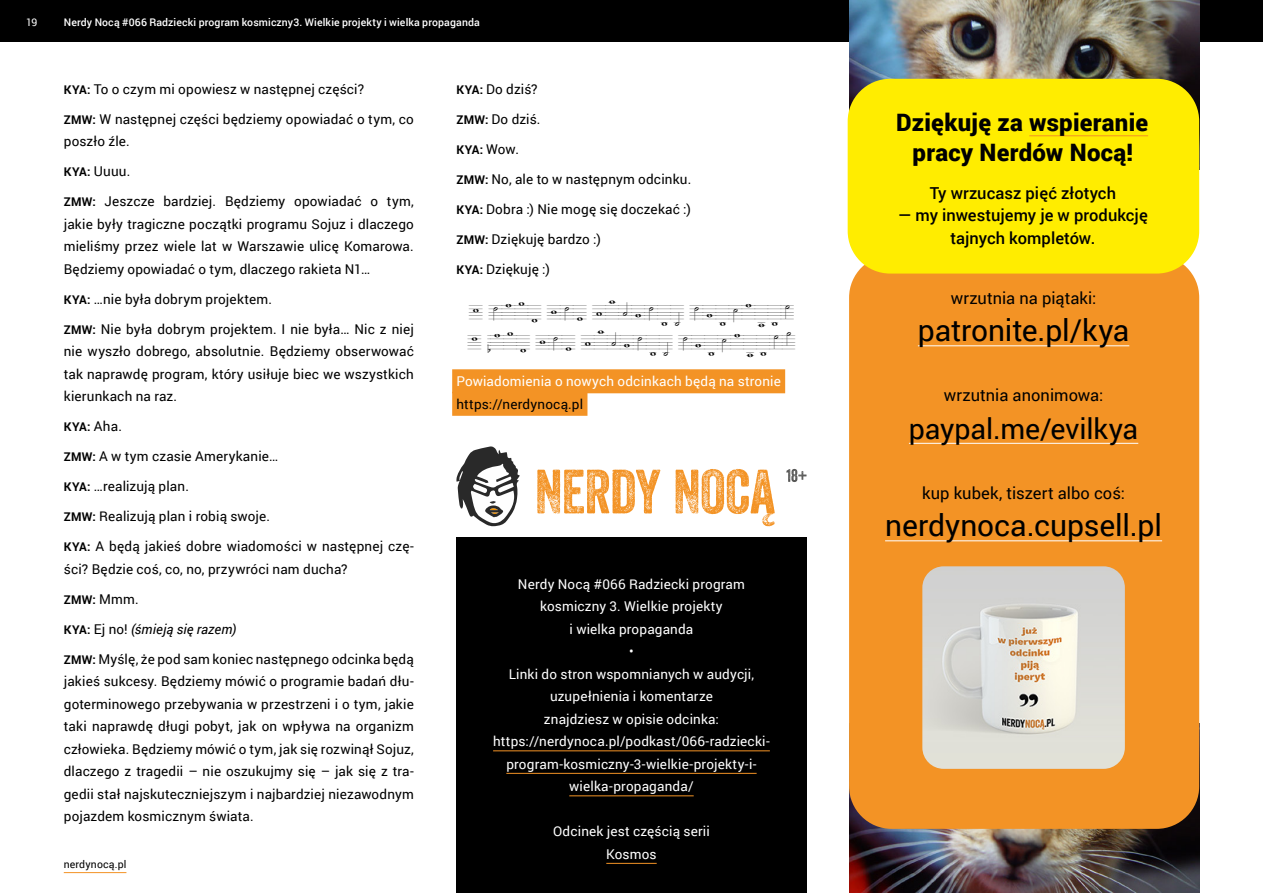
<style>
.page{position:relative;width:1263px;height:893px;background:#fff}
.page>*{position:absolute;margin:0;border:0;box-sizing:border-box;transform-origin:0 0}
.dzingiel{font:37.5px/30px "Lassus";letter-spacing:-.01em;color:#000}
.t1{font:30px "Roboto";letter-spacing:-.005em;color:#000}
.t2{font:28.5px "Roboto";letter-spacing:-.005em;color:#000}
.t3{font:900 24px/30px "Roboto";letter-spacing:.01em;color:#000;text-align:center}
.t4{font:500 16.5px/22.5px "Roboto";letter-spacing:.005em;color:#000;text-align:center}
.t5{font:16.5px "Roboto";letter-spacing:.005em;color:#000}
.czolowka{font:13.5px/22.5px "Roboto";letter-spacing:.01em;color:#000;text-align:justify}
.czolowka-2{font:13.5px/22.5px "Roboto";letter-spacing:.01em;color:#fff;text-align:center}
.t6{font:italic 13.5px "Roboto";letter-spacing:.01em;color:#000}
.t7{font:700 12px "Roboto";letter-spacing:.02em;color:#000}
.t8{font:500 10.5px "Roboto";letter-spacing:.01em;color:#fff}
.t9{font:10.5px "Roboto";letter-spacing:.015em;color:#000}
.t10{font:10.5px "Roboto";color:#fff}
.s1{font-weight:700;font-size:12px}
.s2{font-weight:400;font-size:13.5px}
.s3{font-weight:700;font-style:normal;font-size:12px}
.s4{font-style:normal}
</style>
<div class="page">
<hr style="left:64px;top:872px;width:62px;height:1px;background:#f39325">
<div style="left:0;top:0;width:1263px;height:42px;background:#000"></div>
<div style="left:452px;top:369px;width:333px;height:24px;background:#f39325"></div>
<div style="left:452px;top:392px;width:135px;height:24px;background:#f39325"></div>
<img style="left:849px;top:0;width:350px;height:115px">
<img style="left:849px;top:793px;width:350px;height:100px">
<div style="left:849px;top:255px;width:350px;height:574px;background:#f39325;border-radius:43px"></div>
<hr style="left:918px;top:345px;width:211px;height:1px;background:#fff">
<hr style="left:909px;top:443px;width:229px;height:1px;background:#fff">
<hr style="left:885px;top:540px;width:277px;height:1px;background:#fff">
<img style="left:922px;top:566px;width:203px;height:203px">
<div style="left:848px;top:79px;width:351px;height:195px;background:#ffed00;border-radius:43px"></div>
<hr style="left:1029px;top:135px;width:119px;height:1px;background:#f39325">
<div style="left:456px;top:537px;width:350px;height:356px;background:#000"></div>
<hr style="left:493px;top:750px;width:277px;height:1px;background:#f39325">
<hr style="left:506px;top:773px;width:251px;height:1px;background:#f39325">
<hr style="left:569px;top:795px;width:125px;height:1px;background:#f39325">
<hr style="left:606px;top:863px;width:51px;height:1px;background:#f39325">
<svg style="left:537px;top:469px;width:238px;height:57px"></svg>
<svg style="left:786px;top:469px;width:20px;height:13px"></svg>
<svg style="left:456px;top:446px;width:64px;height:80px"></svg>
<p class="t10" style="left:26px;top:15px;width:13px">19</p>
<p class="t8" style="left:64px;top:15px;width:418px">Nerdy Nocą #066 Radziecki program kosmiczny3. Wielkie projekty i wielka propaganda</p>
<p class="czolowka" style="left:64px;top:77px;width:302px"><span class="s1">KYA:</span> To o czym mi opowiesz w następnej części?</p>
<p class="czolowka" style="left:64px;top:107px;width:352px"><span class="s1">ZMW:</span> W następnej części będziemy opowiadać o tym, co poszło źle.</p>
<p class="czolowka" style="left:64px;top:160px;width:68px"><span class="s1">KYA:</span> Uuuu.</p>
<p class="czolowka" style="left:64px;top:190px;width:352px"><span class="s1">ZMW:</span> Jeszcze bardziej. Będziemy opowiadać o tym, jakie były tragiczne początki programu Sojuz i dlaczego mieliśmy przez wiele lat w Warszawie ulicę Komarowa.<br>Będziemy opowiadać o tym, dlaczego rakieta N1…</p>
<p class="czolowka" style="left:64px;top:287px;width:210px"><span class="s1">KYA:</span> …nie była dobrym projektem.</p>
<p class="czolowka" style="left:64px;top:317px;width:352px"><span class="s1">ZMW:</span> Nie była dobrym projektem. I nie była… Nic z niej nie wyszło dobrego, absolutnie. Będziemy obserwować tak naprawdę program, który usiłuje biec we wszystkich kierunkach na raz.</p>
<p class="t7" style="left:64px;top:419px;width:60px">KYA: <span class="s2">Aha.</span></p>
<p class="czolowka" style="left:64px;top:445px;width:216px"><span class="s1">ZMW:</span> A w tym czasie Amerykanie…</p>
<p class="czolowka" style="left:64px;top:475px;width:127px"><span class="s1">KYA:</span> …realizują plan.</p>
<p class="czolowka" style="left:64px;top:505px;width:208px"><span class="s1">ZMW:</span> Realizują plan i robią swoje.</p>
<p class="czolowka" style="left:64px;top:535px;width:352px"><span class="s1">KYA:</span> A będą jakieś dobre wiadomości w następnej czę&shy;ści? Będzie coś, co, no, przywróci nam ducha?</p>
<p class="t7" style="left:64px;top:591px;width:77px">ZMW: <span class="s2">Mmm.</span></p>
<p class="t6" style="left:64px;top:620px;width:174px"><span class="s3">KYA:</span> <span class="s4">Ej no!</span> (śmieją się razem)</p>
<p class="czolowka" style="left:64px;top:647px;width:352px"><span class="s1">ZMW:</span> Myślę, że pod sam koniec następnego odcinka będą jakieś sukcesy. Będziemy mówić o programie badań dłu&shy;goterminowego przebywania w przestrzeni i o tym, jakie taki naprawdę długi pobyt, jak on wpływa na organizm człowieka. Będziemy mówić o tym, jak się rozwinął Sojuz, dlaczego z tragedii – nie oszukujmy się – jak się z tra&shy;gedii stał najskuteczniejszym i najbardziej niezawodnym pojazdem kosmicznym świata.</p>
<p class="t9" style="left:64px;top:857px;width:64px">nerdynocą.pl</p>
<p class="czolowka" style="left:456px;top:77px;width:83px"><span class="s1">KYA:</span> Do dziś?</p>
<p class="czolowka" style="left:456px;top:107px;width:86px"><span class="s1">ZMW:</span> Do dziś.</p>
<p class="t7" style="left:456px;top:141px;width:64px">KYA: <span class="s2">Wow.</span></p>
<p class="czolowka" style="left:456px;top:167px;width:236px"><span class="s1">ZMW:</span> No, ale to w następnym odcinku.</p>
<p class="czolowka" style="left:456px;top:197px;width:236px"><span class="s1">KYA:</span> Dobra :) Nie mogę się doczekać :)</p>
<p class="czolowka" style="left:456px;top:227px;width:146px"><span class="s1">ZMW:</span> Dziękuję bardzo :)</p>
<p class="czolowka" style="left:456px;top:257px;width:95px"><span class="s1">KYA:</span> Dziękuję :)</p>
<p class="dzingiel" style="left:468px;top:297px;width:329px">[ następny odcinek niebawem ] Następny odcinek niebawem.</p>
<p class="czolowka-2" style="left:456px;top:370px;width:326px">Powiadomienia o nowych odcinkach będą na stronie</p>
<p class="czolowka" style="left:456px;top:392px;width:128px">https://nerdynocą.pl</p>
<p class="czolowka-2" style="left:518px;top:572px;width:229px">Nerdy Nocą #066 Radziecki program kosmiczny 3. Wielkie projekty<br>i wielka propaganda</p>
<p class="czolowka-2" style="left:629px;top:640px;width:6px">•</p>
<p class="czolowka-2" style="left:509px;top:662px;width:247px">Linki do stron wspomnianych w audycji, uzupełnienia i komentarze<br>znajdziesz w opisie odcinka:</p>
<p class="czolowka-2" style="left:493px;top:730px;width:278px">https://nerdynoca.pl/podkast/066-radziecki&shy;program-kosmiczny-3-wielkie-projekty-i&shy;wielka-propaganda/</p>
<p class="czolowka-2" style="left:553px;top:820px;width:158px">Odcinek jest częścią serii<br>Kosmos</p>
<p class="t3" style="left:896px;top:107px;width:253px">Dziękuję za wspieranie pracy Nerdów Nocą!</p>
<p class="t4" style="left:930px;top:181px;width:188px">Ty wrzucasz pięć złotych</p>
<p class="t4" style="left:898px;top:204px;width:251px">— my inwestujemy je w produkcję tajnych kompletów.</p>
<p class="t5" style="left:951px;top:286px;width:147px">wrzutnia na piątaki:</p>
<p class="t1" style="left:918px;top:310px;width:213px">patronite.pl/kya</p>
<p class="t5" style="left:944px;top:384px;width:161px">wrzutnia anonimowa:</p>
<p class="t2" style="left:909px;top:409px;width:231px">paypal.me/evilkya</p>
<p class="t5" style="left:922px;top:481px;width:204px">kup kubek, tiszert albo coś:</p>
<p class="t1" style="left:885px;top:505px;width:278px">nerdynoca.cupsell.pl</p>
</div>
